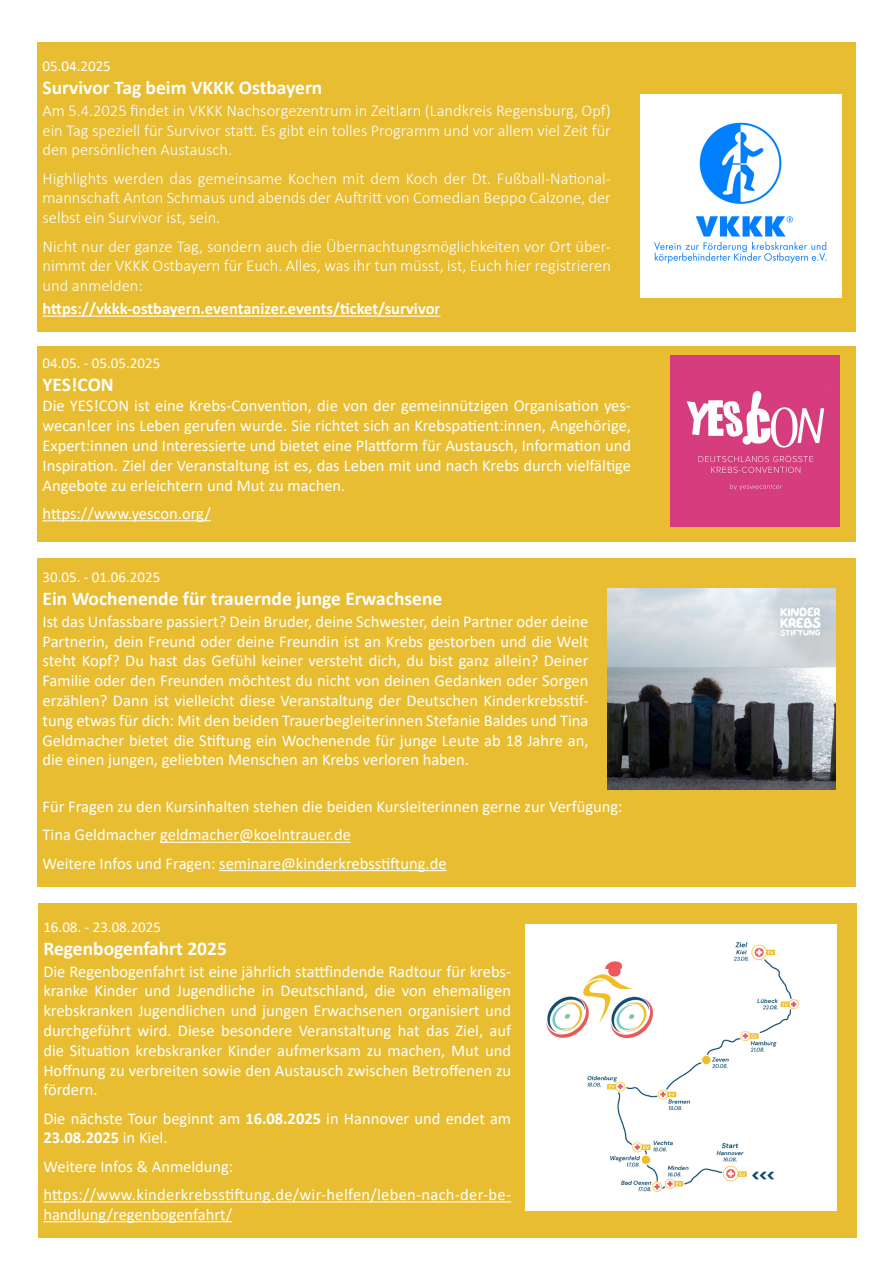
<style>
.page{position:relative;width:893px;height:1263px;background:#fff}
.page>*{position:absolute;margin:0;border:0;box-sizing:border-box;transform-origin:0 0}
.t1{font:700 19.5px "Calibri";color:#fff}
.t2{font:16.5px/19.8px "Calibri";color:#fff;text-align:justify}
.t3{font:300 16.5px/19.8px "Calibri";color:#fff;text-align:justify}
.t4{font:700 16.5px "Calibri";color:#fff}
.t5{font:15px "Calibri";color:#fff}
.s1{font-weight:700}
</style>
<div class="page">
<div style="left:37px;top:43px;width:819px;height:289px;background:#e8bd31"></div>
<hr style="left:43px;top:316px;width:397px;height:1px;background:#fff">
<div style="left:37px;top:558px;width:819px;height:329px;background:#e8bd31"></div>
<img style="left:607px;top:589px;width:228px;height:200px">
<hr style="left:160px;top:842px;width:191px;height:1px;background:#fff">
<hr style="left:219px;top:870px;width:228px;height:1px;background:#fff">
<div style="left:37px;top:346px;width:819px;height:195px;background:#e8bd31"></div>
<hr style="left:43px;top:520px;width:168px;height:1px;background:#fff">
<div style="left:38px;top:903px;width:819px;height:334px;background:#e8bd31"></div>
<hr style="left:43px;top:1201px;width:468px;height:1px;background:#fff">
<hr style="left:43px;top:1221px;width:189px;height:1px;background:#fff">
<img style="left:526px;top:924px;width:311px;height:286px">
<div style="left:670px;top:356px;width:169px;height:171px;background:#d63d7e"></div>
<div style="left:640px;top:94px;width:201px;height:204px;background:#fff"></div>
<img style="left:686px;top:391px;width:140px;height:100px">
<img style="left:654px;top:122px;width:173px;height:142px">
<p class="t5" style="left:43px;top:55px;width:70px">05.04.2025</p>
<p class="t3" style="left:43px;top:100px;width:570px">Am 5.4.2025 findet in VKKK Nachsorgezentrum in Zeitlarn (Landkreis Regensburg, Opf) ein Tag speziell für Survivor statt. Es gibt ein tolles Programm und vor allem viel Zeit für den persönlichen Austausch.</p>
<p class="t3" style="left:43px;top:168px;width:570px">Highlights werden das gemeinsame Kochen mit dem Koch der Dt. Fußball-National&shy;mannschaft Anton Schmaus und abends der Auftritt von Comedian Beppo Calzone, der selbst ein Survivor ist, sein.</p>
<p class="t3" style="left:43px;top:236px;width:570px">Nicht nur der ganze Tag, sondern auch die Übernachtungsmöglichkeiten vor Ort über&shy;nimmt der VKKK Ostbayern für Euch. Alles, was ihr tun müsst, ist, Euch hier registrieren und anmelden:</p>
<p class="t4" style="left:43px;top:297px;width:399px">https://vkkk-ostbayern.eventanizer.events/ticket/survivor</p>
<p class="t1" style="left:43px;top:74px;width:281px">Survivor Tag beim VKKK Ostbayern</p>
<p class="t5" style="left:43px;top:353px;width:119px">04.05. - 05.05.2025</p>
<p class="t2" style="left:43px;top:396px;width:590px">Die YES!CON ist eine Krebs-Convention, die von der gemeinnützigen Organisation yes&shy;wecan!cer ins Leben gerufen wurde. Sie richtet sich an Krebspatient:innen, Angehörige, Expert:innen und Interessierte und bietet eine Plattform für Austausch, Information und Inspiration. Ziel der Veranstaltung ist es, das Leben mit und nach Krebs durch vielfältige Angebote zu erleichtern und Mut zu machen.</p>
<p class="t2" style="left:43px;top:503px;width:170px">https://www.yescon.org/</p>
<p class="t1" style="left:43px;top:371px;width:73px">YES!CON</p>
<p class="t5" style="left:43px;top:566px;width:119px">30.05. - 01.06.2025</p>
<p class="t2" style="left:43px;top:611px;width:547px">Ist das Unfassbare passiert? Dein Bruder, deine Schwester, dein Partner oder deine Partnerin, dein Freund oder deine Freundin ist an Krebs gestorben und die Welt steht Kopf? Du hast das Gefühl keiner versteht dich, du bist ganz allein? Deiner Familie oder den Freunden möchtest du nicht von deinen Gedanken oder Sorgen erzählen? Dann ist vielleicht diese Veranstaltung der Deutschen Kinderkrebsstif&shy;tung etwas für dich: Mit den beiden Trauerbegleiterinnen Stefanie Baldes und Tina Geldmacher bietet die Stiftung ein Wochenende für junge Leute ab 18 Jahre an, die einen jungen, geliebten Menschen an Krebs verloren haben.</p>
<p class="t2" style="left:43px;top:792px;width:582px;line-height:28.3px;text-align:left">Für Fragen zu den Kursinhalten stehen die beiden Kursleiterinnen gerne zur Verfügung:<br>Tina Geldmacher geldmacher@koelntrauer.de<br>Weitere Infos und Fragen: seminare@kinderkrebsstiftung.de</p>
<p class="t1" style="left:43px;top:584px;width:401px">Ein Wochenende für trauernde junge Erwachsene</p>
<p class="t5" style="left:43px;top:916px;width:119px">16.08. - 23.08.2025</p>
<p class="t2" style="left:43px;top:961px;width:469px">Die Regenbogenfahrt ist eine jährlich stattfindende Radtour für krebs&shy;kranke Kinder und Jugendliche in Deutschland, die von ehemaligen krebskranken Jugendlichen und jungen Erwachsenen organisiert und durchgeführt wird. Diese besondere Veranstaltung hat das Ziel, auf die Situation krebskranker Kinder aufmerksam zu machen, Mut und Hoffnung zu verbreiten sowie den Austausch zwischen Betroffenen zu fördern.</p>
<p class="t2" style="left:43px;top:1108px;width:469px">Die nächste Tour beginnt am <span class="s1">16.08.2025</span> in Hannover und endet am<br><span class="s1">23.08.2025</span> in Kiel.</p>
<p class="t2" style="left:43px;top:1152px;width:469px;line-height:28.3px">Weitere Infos &amp; Anmeldung: https://www.kinderkrebsstiftung.de/wir-helfen/leben-nach-der-be-</p>
<p class="t2" style="left:43px;top:1204px;width:190px">handlung/regenbogenfahrt/</p>
<p class="t1" style="left:43px;top:934px;width:185px">Regenbogenfahrt 2025</p>
</div>
